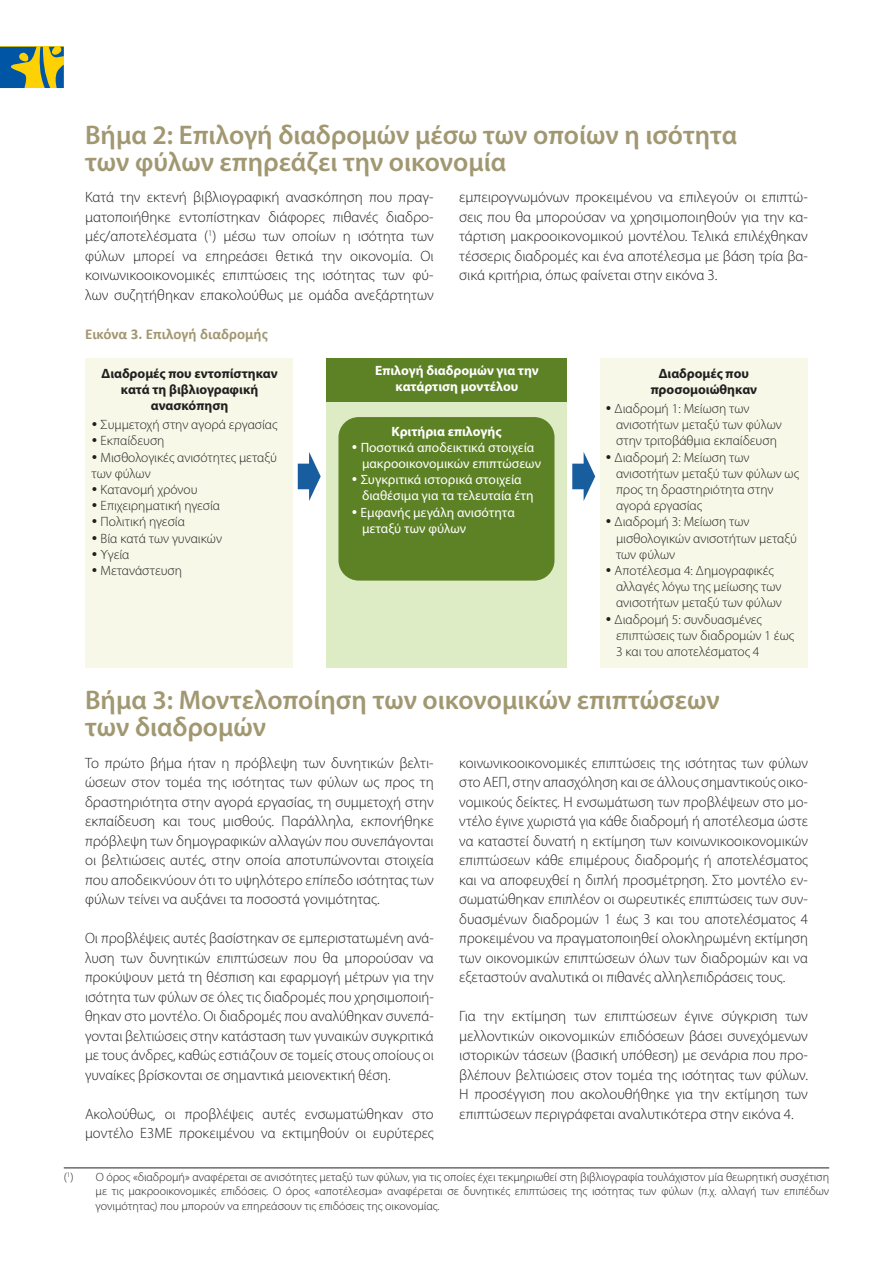
<style>
.page{position:relative;width:893px;height:1263px;background:#fff}
.page>*{position:absolute;margin:0;border:0;box-sizing:border-box;transform-origin:0 0}
.Title_1_1{font:600 27px/27px "Myriad Pro";color:#a19872}
.Body_Text{font:300 15px/19.5px "Myriad Pro";color:#231f20;text-align:justify}
.Table_title{font:700 15px "Calibri";color:#a19872}
.t1{font:300 13.5px/16.2px "Myriad Pro";color:#231f20}
.t2{font:13.5px/16.2px "Myriad Pro";color:#fff}
.t3{font:700 13.5px/16.2px "Myriad Pro";color:#231f20;text-align:center}
.t4{font:700 13.5px/16.2px "Myriad Pro";color:#fff;text-align:center}
.Footnote{font:300 12px/14.4px "Myriad Pro";color:#231f20;text-align:justify}
</style>
<div class="page">
<svg style="left:0;top:47px;width:64px;height:41px;background:#768e5a"></svg>
<div style="left:85px;top:358px;width:207px;height:310px;background:#f8f8e8"></div>
<div style="left:600px;top:358px;width:208px;height:310px;background:#f8f8e8"></div>
<div style="left:326px;top:358px;width:241px;height:310px;background:#deecc5"></div>
<div style="left:326px;top:358px;width:241px;height:43px;background:#5d8125"></div>
<div style="left:338px;top:417px;width:216px;height:164px;background:#5d8125;border-radius:20px"></div>
<svg style="left:298px;top:452px;width:23px;height:49px"></svg>
<svg style="left:572px;top:452px;width:23px;height:49px"></svg>
<hr style="left:64px;top:1167px;width:765px;height:1px;background:#231f20">
<p class="Title_1_1" style="left:85px;top:121px;width:653px">Βήμα 2: Επιλογή διαδρομών μέσω των οποίων η ισότητα των φύλων επηρεάζει την οικονομία</p>
<p class="Body_Text" style="left:85px;top:188px;width:350px">Κατά την εκτενή βιβλιογραφική ανασκόπηση που πραγ&shy;ματοποιήθηκε εντοπίστηκαν διάφορες πιθανές διαδρο&shy;μές/αποτελέσματα (<sup>1</sup>) μέσω των οποίων η ισότητα των φύλων μπορεί να επηρεάσει θετικά την οικονομία. Οι κοινωνικοοικονομικές επιπτώσεις της ισότητας των φύ&shy;λων συζητήθηκαν επακολούθως με ομάδα ανεξάρτητων</p>
<p class="Body_Text" style="left:459px;top:188px;width:350px">εμπειρογνωμόνων προκειμένου να επιλεγούν οι επιπτώ&shy;σεις που θα μπορούσαν να χρησιμοποιηθούν για την κα&shy;τάρτιση μακροοικονομικού μοντέλου. Τελικά επιλέχθηκαν τέσσερις διαδρομές και ένα αποτέλεσμα με βάση τρία βα&shy;σικά κριτήρια, όπως φαίνεται στην εικόνα 3.</p>
<p class="Table_title" style="left:85px;top:324px;width:184px">Εικόνα 3. Επιλογή διαδρομής</p>
<p class="t3" style="left:102px;top:365px;width:178px">Διαδρομές που εντοπίστηκαν κατά τη βιβλιογραφική ανασκόπηση</p>
<p class="t1" style="left:92px;top:417px;width:187px">• Συμμετοχή στην αγορά εργασίας</p>
<p class="t1" style="left:92px;top:433px;width:74px">• Εκπαίδευση</p>
<p class="t1" style="left:92px;top:449px;width:187px">• Μισθολογικές ανισότητες μεταξύ των φύλων</p>
<p class="t1" style="left:92px;top:482px;width:108px">• Κατανομή χρόνου</p>
<p class="t1" style="left:92px;top:498px;width:130px">• Επιχειρηματική ηγεσία</p>
<p class="t1" style="left:92px;top:514px;width:95px">• Πολιτική ηγεσία</p>
<p class="t1" style="left:92px;top:530px;width:132px">• Βία κατά των γυναικών</p>
<p class="t1" style="left:92px;top:546px;width:39px">• Υγεία</p>
<p class="t1" style="left:92px;top:563px;width:92px">• Μετανάστευση</p>
<p class="t4" style="left:375px;top:362px;width:165px">Επιλογή διαδρομών για την κατάρτιση μοντέλου</p>
<p class="t4" style="left:391px;top:422px;width:112px">Κριτήρια επιλογής</p>
<p class="t2" style="left:362px;top:439px;width:180px;text-indent:-10px">• Ποσοτικά αποδεικτικά στοιχεία μακροοικονομικών επιπτώσεων</p>
<p class="t2" style="left:362px;top:471px;width:173px;text-indent:-10px">• Συγκριτικά ιστορικά στοιχεία διαθέσιμα για τα τελευταία έτη</p>
<p class="t2" style="left:362px;top:504px;width:154px;text-indent:-10px">• Εμφανής μεγάλη ανισότητα μεταξύ των φύλων</p>
<p class="t3" style="left:651px;top:365px;width:108px">Διαδρομές που προσομοιώθηκαν</p>
<p class="t1" style="left:616px;top:401px;width:167px;text-indent:-11px">• ∆ιαδρομή 1: Μείωση των ανισοτήτων μεταξύ των φύλων στην τριτοβάθμια εκπαίδευση</p>
<p class="t1" style="left:616px;top:449px;width:185px;text-indent:-11px">• ∆ιαδρομή 2: Μείωση των ανισοτήτων μεταξύ των φύλων ως προς τη δραστηριότητα στην αγορά εργασίας</p>
<p class="t1" style="left:616px;top:514px;width:182px;text-indent:-11px">• ∆ιαδρομή 3: Μείωση των μισθολογικών ανισοτήτων μεταξύ των φύλων</p>
<p class="t1" style="left:616px;top:563px;width:167px;text-indent:-11px">• Αποτέλεσμα 4: ∆ημογραφικές αλλαγές λόγω της μείωσης των ανισοτήτων μεταξύ των φύλων</p>
<p class="t1" style="left:616px;top:611px;width:180px;text-indent:-11px">• ∆ιαδρομή 5: συνδυασμένες επιπτώσεις των διαδρομών 1 έως<br>3 και του αποτελέσματος 4</p>
<p class="Title_1_1" style="left:85px;top:687px;width:636px">Βήμα 3: Μοντελοποίηση των οικονομικών επιπτώσεων των διαδρομών</p>
<p class="Body_Text" style="left:85px;top:753px;width:350px">Το πρώτο βήμα ήταν η πρόβλεψη των δυνητικών βελτι&shy;ώσεων στον τομέα της ισότητας των φύλων ως προς τη δραστηριότητα στην αγορά εργασίας, τη συμμετοχή στην εκπαίδευση και τους μισθούς. Παράλληλα, εκπονήθηκε πρόβλεψη των δημογραφικών αλλαγών που συνεπάγονται οι βελτιώσεις αυτές, στην οποία αποτυπώνονται στοιχεία που αποδεικνύουν ότι το υψηλότερο επίπεδο ισότητας των φύλων τείνει να αυξάνει τα ποσοστά γονιμότητας.</p>
<p class="Body_Text" style="left:85px;top:929px;width:350px">Οι προβλέψεις αυτές βασίστηκαν σε εμπεριστατωμένη ανά&shy;λυση των δυνητικών επιπτώσεων που θα μπορούσαν να προκύψουν μετά τη θέσπιση και εφαρμογή μέτρων για την ισότητα των φύλων σε όλες τις διαδρομές που χρησιμοποιή&shy;θηκαν στο μοντέλο. Οι διαδρομές που αναλύθηκαν συνεπά&shy;γονται βελτιώσεις στην κατάσταση των γυναικών συγκριτικά με τους άνδρες, καθώς εστιάζουν σε τομείς στους οποίους οι γυναίκες βρίσκονται σε σημαντικά μειονεκτική θέση.</p>
<p class="Body_Text" style="left:85px;top:1104px;width:350px">Ακολούθως, οι προβλέψεις αυτές ενσωματώθηκαν στο μοντέλο E3ME προκειμένου να εκτιμηθούν οι ευρύτερες</p>
<p class="Body_Text" style="left:459px;top:753px;width:350px">κοινωνικοοικονομικές επιπτώσεις της ισότητας των φύλων στο ΑΕΠ, στην απασχόληση και σε άλλους σημαντικούς οικο&shy;νομικούς δείκτες. Η ενσωμάτωση των προβλέψεων στο μο&shy;ντέλο έγινε χωριστά για κάθε διαδρομή ή αποτέλεσμα ώστε να καταστεί δυνατή η εκτίμηση των κοινωνικοοικονομικών επιπτώσεων κάθε επιμέρους διαδρομής ή αποτελέσματος και να αποφευχθεί η διπλή προσμέτρηση. Στο μοντέλο εν&shy;σωματώθηκαν επιπλέον οι σωρευτικές επιπτώσεις των συν&shy;δυασμένων διαδρομών 1 έως 3 και του αποτελέσματος 4 προκειμένου να πραγματοποιηθεί ολοκληρωμένη εκτίμηση των οικονομικών επιπτώσεων όλων των διαδρομών και να εξεταστούν αναλυτικά οι πιθανές αλληλεπιδράσεις τους.</p>
<p class="Body_Text" style="left:459px;top:1007px;width:350px">Για την εκτίμηση των επιπτώσεων έγινε σύγκριση των μελλοντικών οικονομικών επιδόσεων βάσει συνεχόμενων ιστορικών τάσεων (βασική υπόθεση) με σενάρια που προ&shy;βλέπουν βελτιώσεις στον τομέα της ισότητας των φύλων.<br>Η προσέγγιση που ακολουθήθηκε για την εκτίμηση των επιπτώσεων περιγράφεται αναλυτικότερα στην εικόνα 4.</p>
<p class="Footnote" style="left:96px;top:1170px;width:735px;text-indent:-32px">(<sup>1</sup>) Ο όρος «διαδρομή» αναφέρεται σε ανισότητες μεταξύ των φύλων, για τις οποίες έχει τεκμηριωθεί στη βιβλιογραφία τουλάχιστον μία θεωρητική συσχέτιση με τις μακροοικονομικές επιδόσεις. Ο όρος «αποτέλεσμα» αναφέρεται σε δυνητικές επιπτώσεις της ισότητας των φύλων (π.χ. αλλαγή των επιπέδων γονιμότητας) που μπορούν να επηρεάσουν τις επιδόσεις της οικονομίας.</p>
</div>
